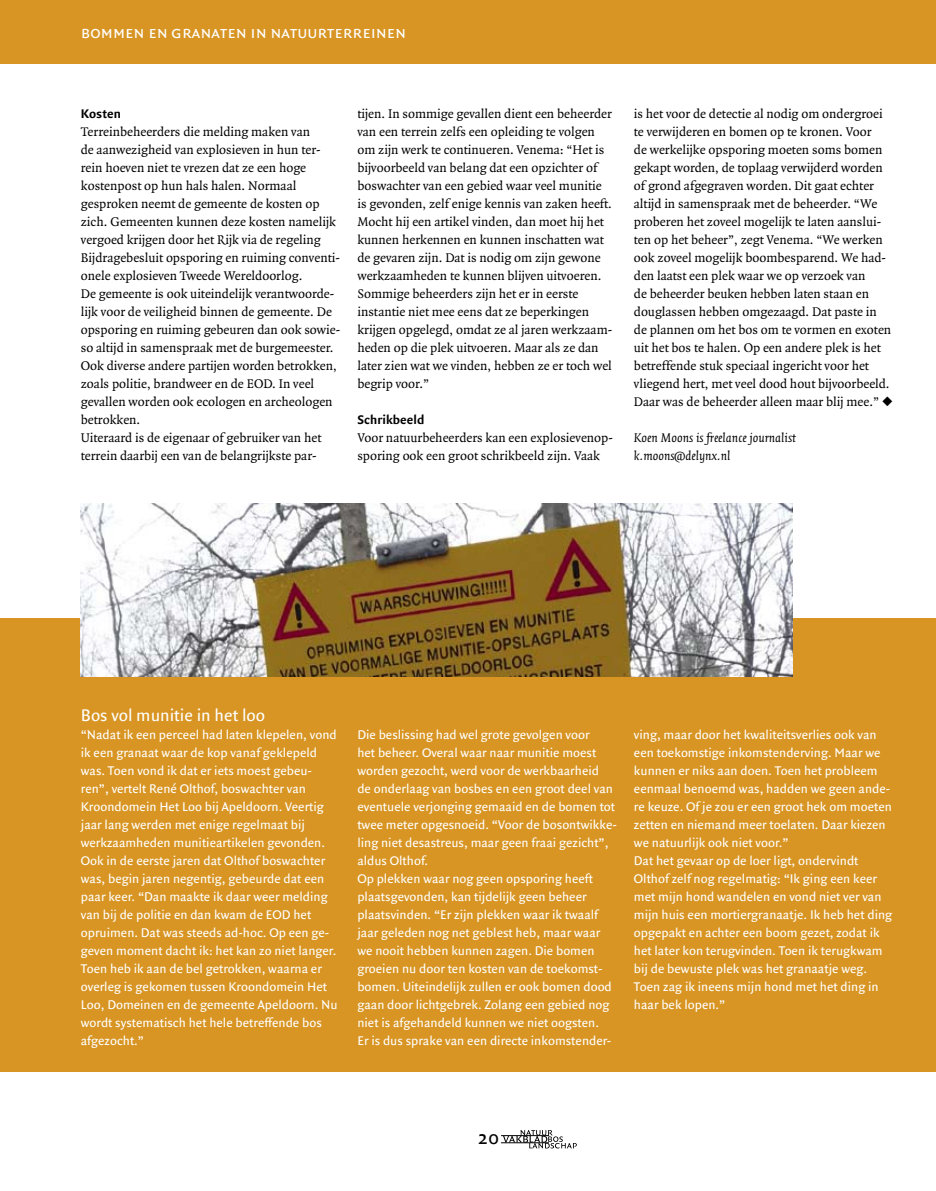
<style>
.page{position:relative;width:936px;height:1191px;background:#fff}
.page>*{position:absolute;margin:0;border:0;box-sizing:border-box;transform-origin:0 0}
.t1{font:21px "Quadraat Sans";color:#000}
.t2{font:18px "Quadraat Sans Caps";color:#fff}
.t3{font:18px "Quadraat Sans";color:#fff}
.t4{font:13.5px/18px "Quadraat";color:#000}
.t5{font:13.5px/18px "Quadraat Sans";color:#fff}
.t6{font:italic 13.5px/18px "Quadraat";color:#000}
.t7{font:700 13.5px "Quadraat Sans";color:#000}
</style>
<div class="page">
<svg style="left:503px;top:1130px;width:73px;height:18px"></svg>
<hr style="left:501px;top:1135px;width:48px;height:1px;background:#000">
<hr style="left:501px;top:1142px;width:48px;height:1px;background:#000">
<div style="left:0;top:0;width:935px;height:64px;background:#d89523"></div>
<div style="left:0;top:618px;width:935px;height:453px;background:#d89523"></div>
<img style="left:81px;top:503px;width:711px;height:173px">
<h2 class="t2" style="left:81px;top:21px;width:327px">bommen en granaten in natuurterreinen</h2>
<p class="t7" style="left:81px;top:106px;width:42px">Kosten</p>
<p class="t4" style="left:81px;top:123px;width:261px">Terreinbeheerders die melding maken van<br>de aanwezigheid van explosieven in hun ter&shy;rein hoeven niet te vrezen dat ze een hoge kostenpost op hun hals halen. Normaal gesproken neemt de gemeente de kosten op zich. Gemeenten kunnen deze kosten namelijk vergoed krijgen door het Rijk via de regeling Bijdragebesluit opsporing en ruiming conventi&shy;onele explosieven Tweede Wereldoorlog.<br>De gemeente is ook uiteindelijk verantwoorde&shy;lijk voor de veiligheid binnen de gemeente. De opsporing en ruiming gebeuren dan ook sowie&shy;so altijd in samenspraak met de burgemeester.<br>Ook diverse andere partijen worden betrokken, zoals politie, brandweer en de EOD. In veel gevallen worden ook ecologen en archeologen betrokken.<br>Uiteraard is de eigenaar of gebruiker van het terrein daarbij een van de belangrijkste par-</p>
<p class="t4" style="left:357px;top:105px;width:256px">tijen. In sommige gevallen dient een beheerder van een terrein zelfs een opleiding te volgen om zijn werk te continueren. Venema: “Het is bijvoorbeeld van belang dat een opzichter of boswachter van een gebied waar veel munitie is gevonden, zelf enige kennis van zaken heeft.<br>Mocht hij een artikel vinden, dan moet hij het kunnen herkennen en kunnen inschatten wat de gevaren zijn. Dat is nodig om zijn gewone werkzaamheden te kunnen blijven uitvoeren.<br>Sommige beheerders zijn het er in eerste instantie niet mee eens dat ze beperkingen krijgen opgelegd, omdat ze al jaren werkzaam&shy;heden op die plek uitvoeren. Maar als ze dan later zien wat we vinden, hebben ze er toch wel begrip voor.”</p>
<p class="t7" style="left:357px;top:412px;width:68px">Schrikbeeld</p>
<p class="t4" style="left:357px;top:429px;width:257px">Voor natuurbeheerders kan een explosievenop&shy;sporing ook een groot schrikbeeld zijn. Vaak</p>
<p class="t4" style="left:634px;top:105px;width:260px">is het voor de detectie al nodig om ondergroei te verwijderen en bomen op te kronen. Voor<br>de werkelijke opsporing moeten soms bomen gekapt worden, de toplaag verwijderd worden of grond afgegraven worden. Dit gaat echter altijd in samenspraak met de beheerder. “We proberen het zoveel mogelijk te laten aanslui&shy;ten op het beheer”, zegt Venema. “We werken ook zoveel mogelijk boombesparend. We had&shy;den laatst een plek waar we op verzoek van<br>de beheerder beuken hebben laten staan en douglassen hebben omgezaagd. Dat paste in de plannen om het bos om te vormen en exoten uit het bos te halen. Op een andere plek is het betreffende stuk speciaal ingericht voor het vliegend hert, met veel dood hout bijvoorbeeld.<br>Daar was de beheerder alleen maar blij mee.” ◆</p>
<p class="t6" style="left:634px;top:429px;width:163px">Koen Moons is freelance journalist k.moons@delynx.nl</p>
<h2 class="t3" style="left:81px;top:705px;width:186px">Bos vol munitie in het loo</h2>
<p class="t5" style="left:81px;top:726px;width:258px">“Nadat ik een perceel had laten klepelen, vond ik een granaat waar de kop vanaf geklepeld was. Toen vond ik dat er iets moest gebeu&shy;ren”, vertelt René Olthof, boswachter van Kroondomein Het Loo bij Apeldoorn. Veertig jaar lang werden met enige regelmaat bij werkzaamheden munitieartikelen gevonden.<br>Ook in de eerste jaren dat Olthof boswachter was, begin jaren negentig, gebeurde dat een paar keer. “Dan maakte ik daar weer melding van bij de politie en dan kwam de EOD het opruimen. Dat was steeds ad-hoc. Op een ge&shy;geven moment dacht ik: het kan zo niet langer.<br>Toen heb ik aan de bel getrokken, waarna er overleg is gekomen tussen Kroondomein Het Loo, Domeinen en de gemeente Apeldoorn. Nu wordt systematisch het hele betreffende bos afgezocht.”</p>
<p class="t5" style="left:357px;top:726px;width:261px">Die beslissing had wel grote gevolgen voor<br>het beheer. Overal waar naar munitie moest worden gezocht, werd voor de werkbaarheid<br>de onderlaag van bosbes en een groot deel van eventuele verjonging gemaaid en de bomen tot twee meter opgesnoeid. “Voor de bosontwikke&shy;ling niet desastreus, maar geen fraai gezicht”, aldus Olthof.<br>Op plekken waar nog geen opsporing heeft plaatsgevonden, kan tijdelijk geen beheer plaatsvinden. “Er zijn plekken waar ik twaalf jaar geleden nog net geblest heb, maar waar we nooit hebben kunnen zagen. Die bomen groeien nu door ten kosten van de toekomst&shy;bomen. Uiteindelijk zullen er ook bomen dood gaan door lichtgebrek. Zolang een gebied nog niet is afgehandeld kunnen we niet oogsten.<br>Er is dus sprake van een directe inkomstender-</p>
<p class="t5" style="left:634px;top:726px;width:260px">ving, maar door het kwaliteitsverlies ook van een toekomstige inkomstenderving. Maar we kunnen er niks aan doen. Toen het probleem eenmaal benoemd was, hadden we geen ande&shy;re keuze. Of je zou er een groot hek om moeten zetten en niemand meer toelaten. Daar kiezen we natuurlijk ook niet voor.”<br>Dat het gevaar op de loer ligt, ondervindt Olthof zelf nog regelmatig: “Ik ging een keer met mijn hond wandelen en vond niet ver van mijn huis een mortiergranaatje. Ik heb het ding opgepakt en achter een boom gezet, zodat ik het later kon terugvinden. Toen ik terugkwam bij de bewuste plek was het granaatje weg.<br>Toen zag ik ineens mijn hond met het ding in haar bek lopen.”</p>
<h1 class="t1" style="left:478px;top:1125px;width:22px">20</h1>
</div>
